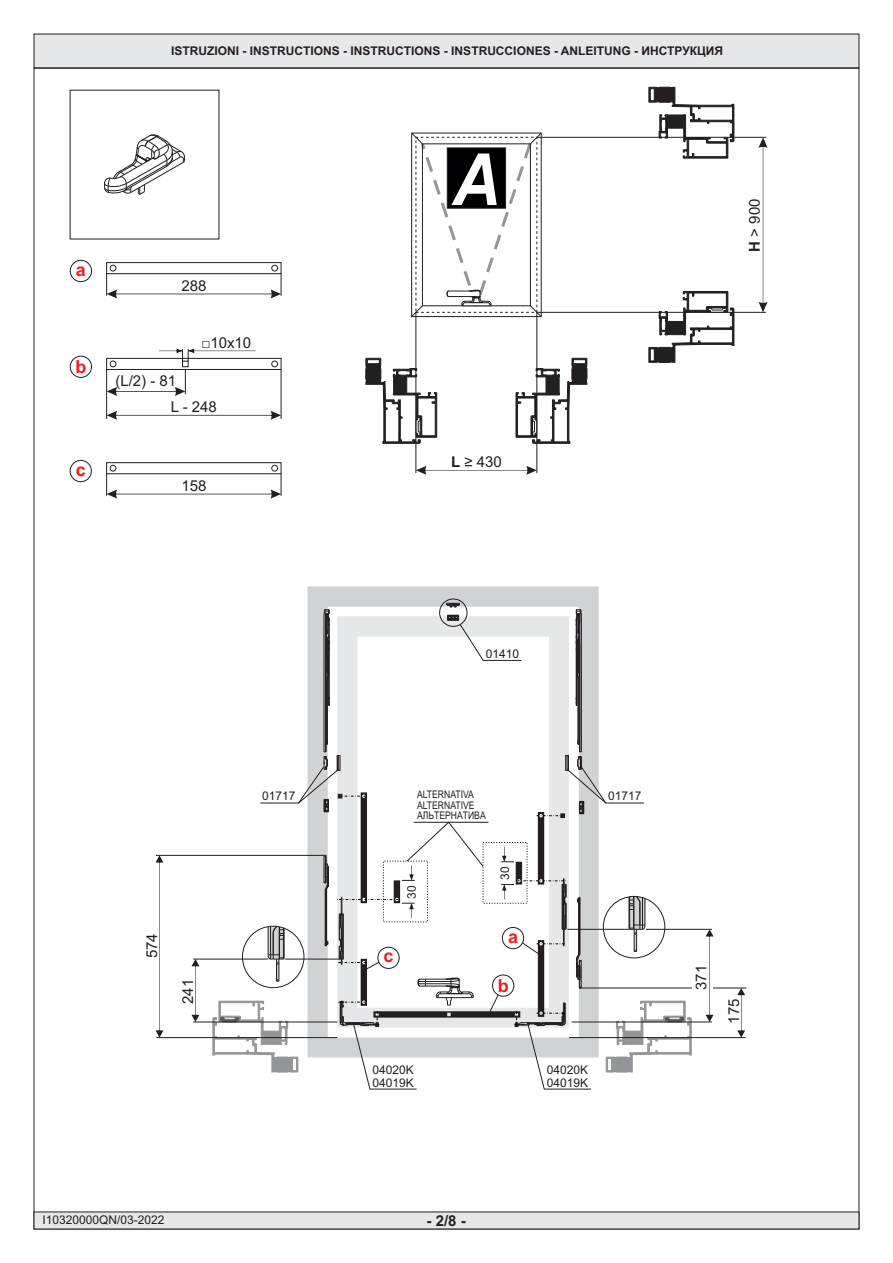
<style>
.page{position:relative;width:893px;height:1263px;background:#fff}
.page>*{position:absolute;margin:0;border:0;box-sizing:border-box;transform-origin:0 0}
.t1{font:italic 700 72px "Arial";color:#fff;scale:.92 1}
.t2{font:700 18px "Arial";color:#ee1d23}
.t3{font:15px "Arial";color:#231f20}
.t4{font:700 15px "Arial";color:#231f20}
.t5{font:700 12px "Arial";color:#231f20}
.t6{font:12px/13.4px "Arial";color:#231f20}
.t7{font:10.5px/10.6px "Arial Narrow";color:#231f20}
.s1{font-weight:700}
</style>
<div class="page">
<svg style="left:33px;top:33px;width:827px;height:36px;background:#d8d9db"></svg>
<svg style="left:33px;top:1211px;width:827px;height:19px;background:#cfcfd1"></svg>
<svg style="left:104px;top:134px;width:81px;height:61px"></svg>
<div style="left:70px;top:460px;width:22px;height:22px;background:#fff;border:1px solid #231f20;border-radius:50%"></div>
<div style="left:106px;top:462px;width:175px;height:12px;border:1px solid #231f20"></div>
<svg style="left:106px;top:465px;width:176px;height:34px"></svg>
<div style="left:70px;top:260px;width:22px;height:22px;background:#fff;border:1px solid #231f20;border-radius:50%"></div>
<div style="left:106px;top:262px;width:175px;height:12px;border:1px solid #231f20"></div>
<svg style="left:106px;top:265px;width:176px;height:33px"></svg>
<div style="left:70px;top:356px;width:22px;height:22px;background:#fff;border:1px solid #231f20;border-radius:50%"></div>
<hr style="left:106px;top:369px;width:1px;height:50px;background:#231f20">
<hr style="left:281px;top:369px;width:1px;height:50px;background:#231f20">
<svg style="left:107px;top:411px;width:174px;height:9px"></svg>
<div style="left:106px;top:358px;width:175px;height:12px;border:1px solid #231f20"></div>
<div style="left:271px;top:361px;width:7px;height:6px;border:1px solid #231f20;border-radius:50%"></div>
<svg style="left:107px;top:349px;width:149px;height:47px"></svg>
<hr style="left:537px;top:312px;width:229px;height:1px;background:#231f20">
<hr style="left:537px;top:137px;width:229px;height:1px;background:#231f20">
<svg style="left:758px;top:137px;width:9px;height:175px"></svg>
<hr style="left:416px;top:312px;width:1px;height:161px;background:#231f20">
<svg style="left:416px;top:466px;width:121px;height:9px"></svg>
<hr style="left:537px;top:312px;width:1px;height:161px;background:#231f20">
<svg style="left:411px;top:132px;width:131px;height:186px"></svg>
<svg style="left:648px;top:291px;width:86px;height:72px"></svg>
<svg style="left:648px;top:87px;width:86px;height:72px"></svg>
<svg style="left:516px;top:358px;width:71px;height:86px"></svg>
<svg style="left:365px;top:358px;width:72px;height:86px"></svg>
<svg style="left:307px;top:586px;width:292px;height:166px"></svg>
<svg style="left:446px;top:603px;width:14px;height:5px"></svg>
<hr style="left:329px;top:618px;width:1px;height:86px;background:#231f20">
<hr style="left:328px;top:618px;width:1px;height:86px;background:#231f20">
<hr style="left:327px;top:678px;width:1px;height:65px;background:#231f20">
<hr style="left:326px;top:678px;width:1px;height:65px;background:#231f20">
<hr style="left:324px;top:614px;width:1px;height:138px;background:#231f20">
<hr style="left:325px;top:644px;width:1px;height:108px;background:#231f20">
<svg style="left:324px;top:609px;width:6px;height:69px"></svg>
<hr style="left:577px;top:618px;width:1px;height:86px;background:#231f20">
<hr style="left:576px;top:618px;width:1px;height:86px;background:#231f20">
<hr style="left:578px;top:678px;width:1px;height:65px;background:#231f20">
<hr style="left:581px;top:614px;width:1px;height:138px;background:#231f20">
<hr style="left:579px;top:644px;width:1px;height:108px;background:#231f20">
<svg style="left:576px;top:609px;width:6px;height:69px"></svg>
<svg style="left:447px;top:615px;width:75px;height:46px"></svg>
<div style="left:439px;top:599px;width:28px;height:28px;border:1px solid #231f20;border-radius:50%"></div>
<hr style="left:569px;top:1037px;width:177px;height:1px;background:#231f20">
<svg style="left:737px;top:989px;width:8px;height:48px"></svg>
<hr style="left:156px;top:855px;width:168px;height:1px;background:#231f20">
<svg style="left:156px;top:855px;width:7px;height:182px"></svg>
<hr style="left:156px;top:1037px;width:181px;height:1px;background:#231f20">
<hr style="left:193px;top:1022px;width:144px;height:1px;background:#231f20">
<hr style="left:193px;top:959px;width:147px;height:1px;background:#231f20">
<svg style="left:191px;top:959px;width:8px;height:63px"></svg>
<hr style="left:572px;top:1022px;width:140px;height:1px;background:#231f20">
<hr style="left:567px;top:929px;width:145px;height:1px;background:#231f20">
<svg style="left:706px;top:929px;width:7px;height:93px"></svg>
<hr style="left:713px;top:988px;width:33px;height:1px;background:#231f20">
<svg style="left:213px;top:752px;width:479px;height:337px"></svg>
<p class="t5" style="left:171px;top:47px;width:553px">ISTRUZIONI - INSTRUCTIONS - INSTRUCTIONS - INSTRUCCIONES - ANLEITUNG - ИНСТРУКЦИЯ</p>
<h2 class="t2" style="left:76px;top:263px;width:12px">a</h2>
<h2 class="t2" style="left:75px;top:360px;width:12px">b</h2>
<h2 class="t2" style="left:76px;top:463px;width:12px">c</h2>
<p class="t3" style="left:181px;top:280px;width:27px">288</p>
<p class="t3" style="left:115px;top:375px;width:62px">(L/2) - 81</p>
<p class="t3" style="left:201px;top:337px;width:51px">□10x10</p>
<p class="t3" style="left:171px;top:401px;width:48px">L - 248</p>
<p class="t3" style="left:181px;top:480px;width:27px">158</p>
<h1 class="t1" style="left:452px;top:153px;width:53px">A</h1>
<p class="t3" style="left:451px;top:456px;width:52px"><span class="s1">L</span> ≥ 430</p>
<p class="t3" style="left:749px;top:252px;width:54px;rotate:-90deg"><span class="s1">H</span> &gt; 900</p>
<p class="t6" style="left:486px;top:648px;width:35px">01410</p>
<p class="t7" style="left:417px;top:790px;width:70px">ALTERNATIVA<br>ALTERNATIVE<br>АЛЬТЕРНАТИВА</p>
<p class="t6" style="left:262px;top:790px;width:35px">01717</p>
<p class="t6" style="left:608px;top:790px;width:35px">01717</p>
<p class="t3" style="left:146px;top:958px;width:27px;rotate:-90deg">574</p>
<p class="t3" style="left:182px;top:1004px;width:27px;rotate:-90deg">241</p>
<p class="t6" style="left:406px;top:898px;width:15px;rotate:-90deg">30</p>
<h2 class="t2" style="left:383px;top:949px;width:12px">c</h2>
<p class="t6" style="left:372px;top:1064px;width:43px">04020K<br>04019K</p>
<p class="t6" style="left:499px;top:879px;width:15px;rotate:-90deg">30</p>
<h2 class="t2" style="left:508px;top:930px;width:12px">a</h2>
<h2 class="t2" style="left:498px;top:979px;width:12px">b</h2>
<p class="t6" style="left:547px;top:1064px;width:43px">04020K<br>04019K</p>
<p class="t6" style="left:43px;top:1214px;width:124px">I10320000QN/03-2022</p>
<p class="t4" style="left:427px;top:1215px;width:41px">- 2/8 -</p>
<p class="t3" style="left:695px;top:990px;width:27px;rotate:-90deg">371</p>
<p class="t3" style="left:728px;top:1024px;width:27px;rotate:-90deg">175</p>
</div>
